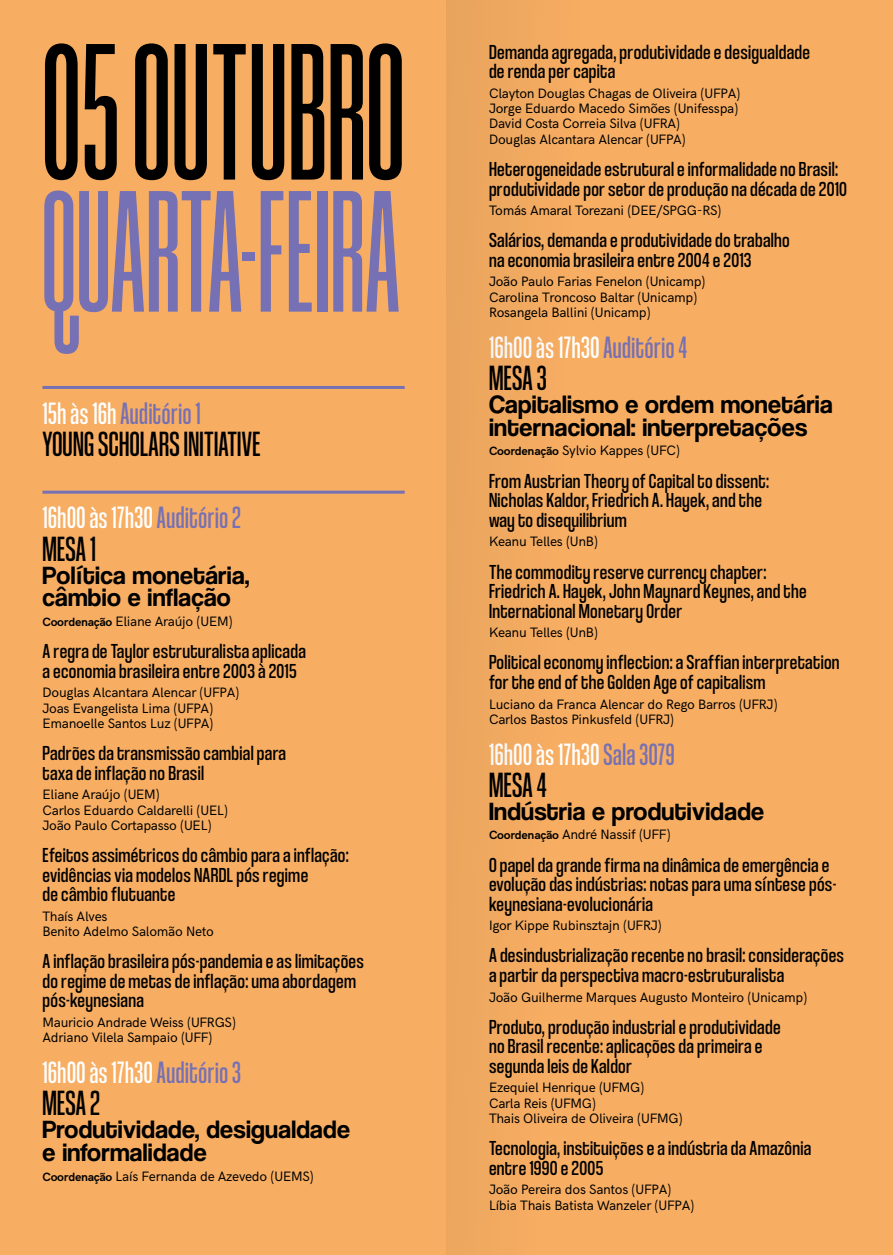
<style>
.page{position:relative;width:893px;height:1255px;background:#fff}
.page>*{position:absolute;margin:0;border:0;box-sizing:border-box;transform-origin:0 0}
.t1{font:204px "Coolvetica Crammed Rg";letter-spacing:.01em;color:#000}
.t2{font:181.5px "Coolvetica Crammed Rg";letter-spacing:.01em;color:#7670b4}
.t3{font:36.6px "Coolvetica Compressed Rg";letter-spacing:.01em;color:#000}
.t4{font:32.25px "Coolvetica Compressed Rg";letter-spacing:.02em;color:#fff}
.t5{font:32.25px "Coolvetica Compressed Rg";letter-spacing:.02em;color:#7670b4}
.t6{font:25.95px/23px "Coolvetica Rg";letter-spacing:.01em;color:#000}
.t7{font:21.15px/19.5px "Coolvetica Condensed Rg";letter-spacing:.015em;color:#000}
.t8{font:13.65px/15.3px "HK Grotesk";letter-spacing:-.02em;color:#000}
.s1{color:#fff}
.s2{color:#7670b4}
.s3{font-weight:700;font-size:12px}
</style>
<div class="page">
<div style="left:446px;top:0;width:447px;height:1254px;background:#f7ae63"></div>
<div style="left:0;top:0;width:446px;height:1254px;background:#f7ae63"></div>
<hr style="left:43px;top:386px;width:362px;height:3px;background:#7670b4">
<hr style="left:43px;top:490px;width:362px;height:3px;background:#7670b4">
<h1 class="t1" style="left:43px;top:7px;width:363px">05 OUTUBRO</h1>
<h2 class="t2" style="left:43px;top:158px;width:359px">QUARTA-FEIRA</h2>
<h3 class="t5" style="left:43px;top:394px;width:160px"><span class="s1">15h às 16h</span> Auditório 1</h3>
<h3 class="t3" style="left:43px;top:423px;width:219px">YOUNG SCHOLARS INITIATIVE</h3>
<h3 class="t4" style="left:43px;top:499px;width:200px">16h00 às 17h30 <span class="s2">Auditório 2</span></h3>
<h3 class="t3" style="left:43px;top:527px;width:55px">MESA 1</h3>
<p class="t6" style="left:43px;top:563px;width:209px">Política monetária, câmbio e inflação</p>
<p class="t8" style="left:43px;top:612px;width:192px"><span class="s3">Coordenação</span> Eliane Araújo (UEM)</p>
<p class="t7" style="left:43px;top:641px;width:265px">A regra de Taylor estruturalista aplicada a economia brasileira entre 2003 à 2015</p>
<p class="t8" style="left:43px;top:684px;width:198px">Douglas Alcantara Alencar (UFPA)<br>Joas Evangelista Lima (UFPA)<br>Emanoelle Santos Luz (UFPA)</p>
<p class="t7" style="left:43px;top:743px;width:245px">Padrões da transmissão cambial para taxa de inflação no Brasil</p>
<p class="t8" style="left:43px;top:786px;width:187px">Eliane Araújo (UEM)<br>Carlos Eduardo Caldarelli (UEL)<br>João Paulo Cortapasso (UEL)</p>
<p class="t7" style="left:43px;top:844px;width:308px">Efeitos assimétricos do câmbio para a inflação: evidências via modelos NARDL pós regime<br>de câmbio flutuante</p>
<p class="t8" style="left:43px;top:907px;width:173px">Thaís Alves<br>Benito Adelmo Salomão Neto</p>
<p class="t7" style="left:43px;top:951px;width:323px">A inflação brasileira pós-pandemia e as limitações do regime de metas de inflação: uma abordagem pós-keynesiana</p>
<p class="t8" style="left:43px;top:1013px;width:195px">Mauricio Andrade Weiss (UFRGS)<br>Adriano Vilela Sampaio (UFF)</p>
<h3 class="t4" style="left:43px;top:1053px;width:200px">16h00 às 17h30 <span class="s2">Auditório 3</span></h3>
<h3 class="t3" style="left:43px;top:1082px;width:59px">MESA 2</h3>
<p class="t6" style="left:43px;top:1117px;width:309px">Produtividade, desigualdade e informalidade</p>
<p class="t8" style="left:43px;top:1167px;width:273px"><span class="s3">Coordenação</span> Laís Fernanda de Azevedo (UEMS)</p>
<p class="t7" style="left:489px;top:41px;width:323px">Demanda agregada, produtividade e desigualdade de renda per capita</p>
<p class="t8" style="left:489px;top:84px;width:253px">Clayton Douglas Chagas de Oliveira (UFPA)<br>Jorge Eduardo Macedo Simões (Unifesspa)<br>David Costa Correia Silva (UFRA)<br>Douglas Alcantara Alencar (UFPA)</p>
<p class="t7" style="left:489px;top:159px;width:359px">Heterogeneidade estrutural e informalidade no Brasil: produtividade por setor de produção na década de 2010</p>
<p class="t8" style="left:489px;top:202px;width:234px">Tomás Amaral Torezani (DEE/SPGG-RS)</p>
<p class="t7" style="left:489px;top:230px;width:302px">Salários, demanda e produtividade do trabalho na economia brasileira entre 2004 e 2013</p>
<p class="t8" style="left:489px;top:273px;width:218px">João Paulo Farias Fenelon (Unicamp)<br>Carolina Troncoso Baltar (Unicamp)<br>Rosangela Ballini (Unicamp)</p>
<h3 class="t4" style="left:489px;top:329px;width:200px">16h00 às 17h30 <span class="s2">Auditório 4</span></h3>
<h3 class="t3" style="left:489px;top:357px;width:59px">MESA 3</h3>
<p class="t6" style="left:489px;top:392px;width:345px">Capitalismo e ordem monetária internacional: interpretações</p>
<p class="t8" style="left:489px;top:442px;width:192px"><span class="s3">Coordenação</span> Sylvio Kappes (UFC)</p>
<p class="t7" style="left:489px;top:470px;width:281px">From Austrian Theory of Capital to dissent:<br>Nicholas Kaldor, Friedrich A. Hayek, and the way to disequilibrium</p>
<p class="t8" style="left:489px;top:533px;width:110px">Keanu Telles (UnB)</p>
<p class="t7" style="left:489px;top:561px;width:319px">The commodity reserve currency chapter:<br>Friedrich A. Hayek, John Maynard Keynes, and the<br>International Monetary Order</p>
<p class="t8" style="left:489px;top:623px;width:110px">Keanu Telles (UnB)</p>
<p class="t7" style="left:489px;top:652px;width:352px">Political economy inflection: a Sraffian interpretation for the end of the Golden Age of capitalism</p>
<p class="t8" style="left:489px;top:695px;width:290px">Luciano da Franca Alencar do Rego Barros (UFRJ)<br>Carlos Bastos Pinkusfeld (UFRJ)</p>
<h3 class="t4" style="left:489px;top:735px;width:187px">16h00 às 17h30 <span class="s2">Sala 3079</span></h3>
<h3 class="t3" style="left:489px;top:763px;width:59px">MESA 4</h3>
<p class="t6" style="left:489px;top:799px;width:277px">Indústria e produtividade</p>
<p class="t8" style="left:489px;top:825px;width:183px"><span class="s3">Coordenação</span> André Nassif (UFF)</p>
<p class="t7" style="left:489px;top:854px;width:349px">O papel da grande firma na dinâmica de emergência e evolução das indústrias: notas para uma síntese pós&shy;keynesiana-evolucionária</p>
<p class="t8" style="left:489px;top:916px;width:174px">Igor Kippe Rubinsztajn (UFRJ)</p>
<p class="t7" style="left:489px;top:945px;width:357px">A desindustrialização recente no brasil: considerações a partir da perspectiva macro-estruturalista</p>
<p class="t8" style="left:489px;top:988px;width:320px">João Guilherme Marques Augusto Monteiro (Unicamp)</p>
<p class="t7" style="left:489px;top:1016px;width:293px">Produto, produção industrial e produtividade no Brasil recente: aplicações da primeira e segunda leis de Kaldor</p>
<p class="t8" style="left:489px;top:1078px;width:195px">Ezequiel Henrique (UFMG)<br>Carla Reis (UFMG)<br>Thais Oliveira de Oliveira (UFMG)</p>
<p class="t7" style="left:489px;top:1137px;width:324px">Tecnologia, instituições e a indústria da Amazônia entre 1990 e 2005</p>
<p class="t8" style="left:489px;top:1180px;width:207px">João Pereira dos Santos (UFPA)<br>Líbia Thais Batista Wanzeler (UFPA)</p>
</div>
